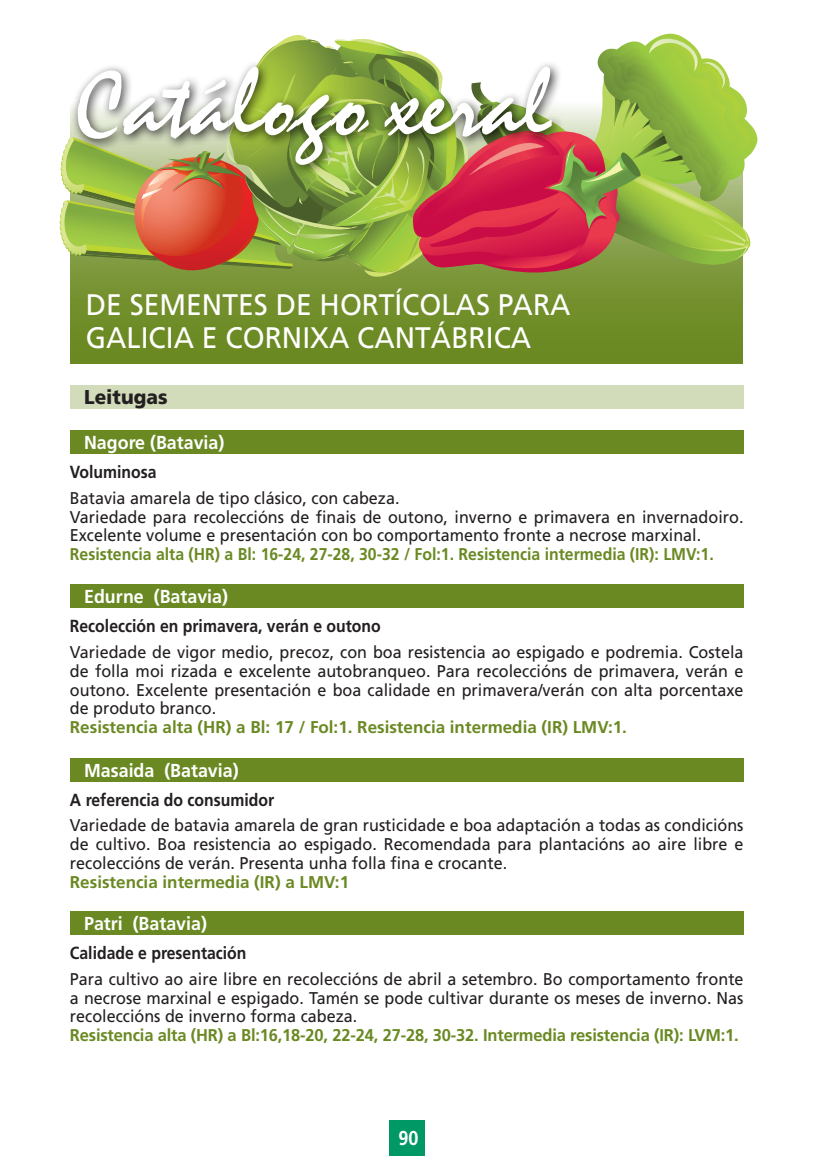
<style>
.page{position:relative;width:818px;height:1170px;background:#fff}
.page>*{position:absolute;margin:0;border:0;box-sizing:border-box;transform-origin:0 0}
.t1{font:95px "OPTI Mistral Graff";color:#fff}
.t2{font:29.75px/33px "Frutiger LT";color:#fff;scale:.95 1}
.t3{font:900 20px "Frutiger LT";color:#231f20;scale:.95 1}
.t4{font:700 20px "Frutiger LT";color:#fff;scale:.9 1}
.t5{font:700 18.75px "Frutiger LT";color:#fff;scale:.95 1}
.t6{font:700 17.5px "Frutiger LT";color:#231f20;scale:.9 1}
.t7{font:17px/18.8px "Frutiger LT";color:#231f20;text-align:justify;scale:.95 1}
.t8{font:700 17px "Frutiger LT";color:#6a8922}
.t9{font:700 17px "Frutiger LT";color:#6a8922;scale:.93 1}
</style>
<div class="page">
<div style="left:389px;top:1120px;width:36px;height:35px;background:#009864"></div>
<div style="left:70px;top:385px;width:673px;height:23px;background:#d2dbba"></div>
<div style="left:70px;top:430px;width:673px;height:23px;background:#6a8922"></div>
<div style="left:70px;top:585px;width:673px;height:23px;background:#6a8922"></div>
<div style="left:70px;top:758px;width:673px;height:23px;background:#6a8922"></div>
<div style="left:70px;top:911px;width:673px;height:23px;background:#6a8922"></div>
<div style="left:71px;top:33px;width:671px;height:331px;background:#6b8a24"></div>
<svg style="left:60px;top:34px;width:697px;height:282px;background:#a89f5c"></svg>
<div style="left:69px;top:59px;width:495px;height:117px;background:#000;opacity:.8"></div>
<h1 class="t1" style="left:70px;top:44px;width:478px">Catálogo xeral</h1>
<h2 class="t2" style="left:86px;top:288px;width:511px">DE SEMENTES DE HORTÍCOLAS PARA<br>GALICIA E CORNIXA CANTÁBRICA</h2>
<p class="t3" style="left:84px;top:384px;width:89px">Leitugas</p>
<p class="t5" style="left:84px;top:431px;width:149px">Nagore (Batavia)</p>
<p class="t6" style="left:70px;top:462px;width:98px">Voluminosa</p>
<p class="t7" style="left:70px;top:489px;width:710px;text-align:left">Batavia amarela de tipo clásico, con cabeza.<br>Variedade para recoleccións de finais de outono, inverno e primavera en invernadoiro.<br>Excelente volume e presentación con bo comportamento fronte a necrose marxinal.</p>
<p class="t9" style="left:70px;top:544px;width:693px">Resistencia alta (HR) a Bl: 16-24, 27-28, 30-32 / Fol:1. Resistencia intermedia (IR): LMV:1.</p>
<p class="t5" style="left:84px;top:586px;width:153px">Edurne (Batavia)</p>
<p class="t6" style="left:70px;top:616px;width:347px">Recolección en primavera, verán e outono</p>
<p class="t7" style="left:70px;top:643px;width:710px">Variedade de vigor medio, precoz, con boa resistencia ao espigado e podremia. Costela de folla moi rizada e excelente autobranqueo. Para recoleccións de primavera, verán e outono. Excelente presentación e boa calidade en primavera/verán con alta porcentaxe de produto branco.</p>
<p class="t8" style="left:70px;top:717px;width:558px">Resistencia alta (HR) a Bl: 17 / Fol:1. Resistencia intermedia (IR) LMV:1.</p>
<p class="t5" style="left:84px;top:759px;width:164px">Masaida (Batavia)</p>
<p class="t6" style="left:70px;top:789px;width:228px">A referencia do consumidor</p>
<p class="t7" style="left:70px;top:816px;width:710px">Variedade de batavia amarela de gran rusticidade e boa adaptación a todas as condicións de cultivo. Boa resistencia ao espigado. Recomendada para plantacións ao aire libre e recoleccións de verán. Presenta unha folla fina e crocante.</p>
<p class="t8" style="left:70px;top:871px;width:281px">Resistencia intermedia (IR) a LMV:1</p>
<p class="t5" style="left:84px;top:912px;width:131px">Patri (Batavia)</p>
<p class="t6" style="left:70px;top:942px;width:198px">Calidade e presentación</p>
<p class="t7" style="left:70px;top:969px;width:710px">Para cultivo ao aire libre en recoleccións de abril a setembro. Bo comportamento fronte a necrose marxinal e espigado. Tamén se pode cultivar durante os meses de inverno. Nas recoleccións de inverno forma cabeza.</p>
<p class="t8" style="left:70px;top:1025px;width:670px">Resistencia alta (HR) a Bl:16,18-20, 22-24, 27-28, 30-32. Intermedia resistencia (IR): LVM:1.</p>
<p class="t4" style="left:398px;top:1126px;width:24px">90</p>
</div>
